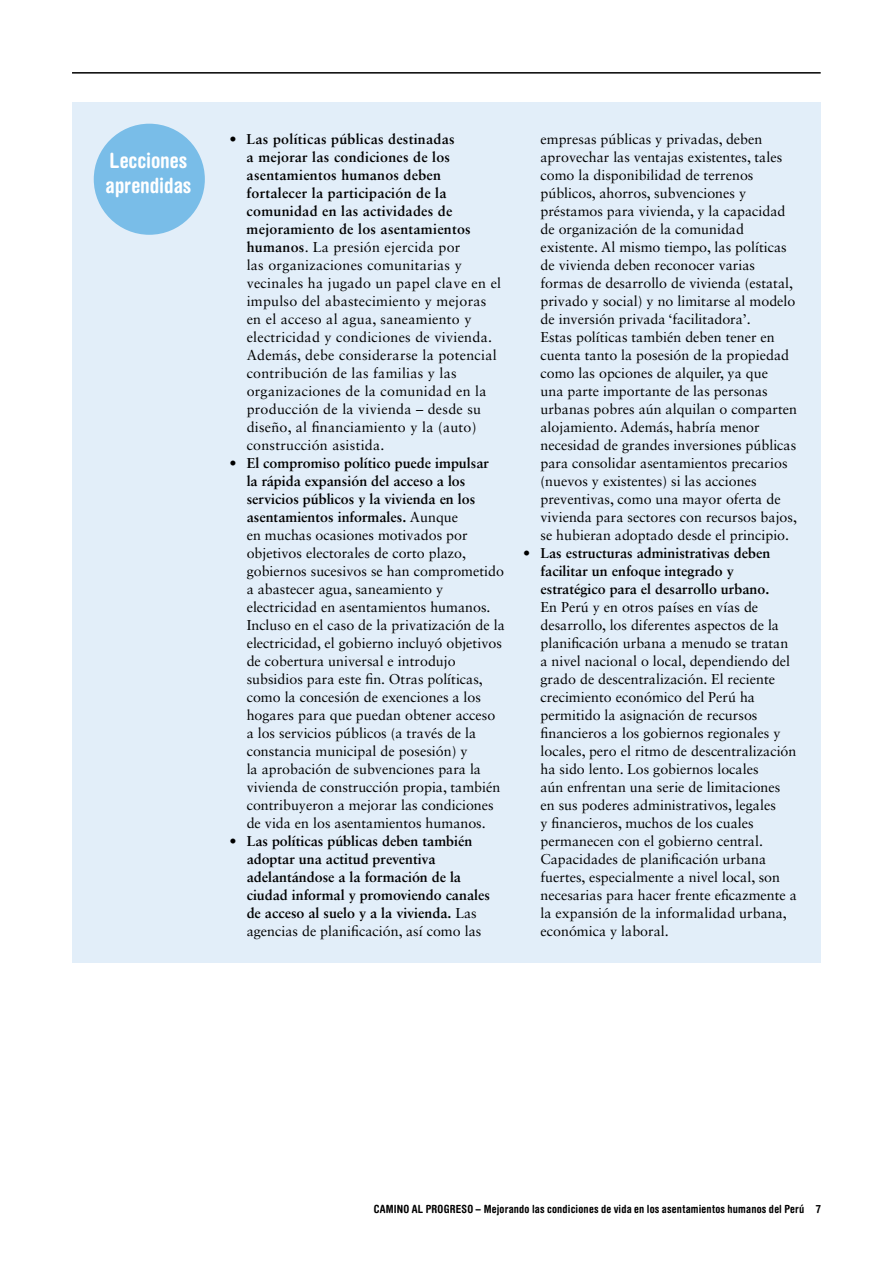
<style>
.page{position:relative;width:893px;height:1263px;background:#fff}
.page>*{position:absolute;margin:0;border:0;box-sizing:border-box;transform-origin:0 0}
.t1{font:700 condensed 21px/25.5px "Helvetica Rounded LT Std";letter-spacing:-.005em;color:#fff}
.t2{font:14.25px/18px "Sabon LT Std";color:#000}
.t3{font:14.25px/18px "Sabon LT Std";letter-spacing:.02em;color:#000}
.t4{font:700 14.25px/18px "Sabon LT Std";color:#000}
.t5{font:700 condensed 11.25px "Helvetica Rounded LT Std";letter-spacing:.015em;color:#000}
.s1{font-weight:700}
.s2{font-weight:400}
</style>
<div class="page">
<hr style="left:72px;top:72px;width:749px;height:2px;background:#000">
<div style="left:72px;top:102px;width:749px;height:861px;background:#e2eef9"></div>
<div style="left:94px;top:124px;width:111px;height:111px;background:#79bde8;border-radius:50%"></div>
<h1 class="t1" style="left:106px;top:147px;width:87px">Lecciones aprendidas</h1>
<p class="t3" style="left:247px;top:130px;width:256px;text-indent:-17px"><span class="s1">• Las políticas públicas destinadas<br>a mejorar las condiciones de los asentamientos humanos deben fortalecer la participación de la comunidad en las actividades de mejoramiento de los asentamientos humanos</span>. La presión ejercida por<br>las organizaciones comunitarias y vecinales ha jugado un papel clave en el impulso del abastecimiento y mejoras en el acceso al agua, saneamiento y electricidad y condiciones de vivienda.<br>Además, debe considerarse la potencial contribución de las familias y las organizaciones de la comunidad en la producción de la vivienda – desde su diseño, al financiamiento y la (auto) construcción asistida.</p>
<p class="t2" style="left:247px;top:454px;width:260px;text-indent:-17px"><span class="s1">• El compromiso político puede impulsar<br>la rápida expansión del acceso a los servicios públicos y la vivienda en los asentamientos informales.</span> Aunque<br>en muchas ocasiones motivados por objetivos electorales de corto plazo, gobiernos sucesivos se han comprometido a abastecer agua, saneamiento y electricidad en asentamientos humanos.<br>Incluso en el caso de la privatización de la electricidad, el gobierno incluyó objetivos de cobertura universal e introdujo subsidios para este fin. Otras políticas, como la concesión de exenciones a los hogares para que puedan obtener acceso a los servicios públicos (a través de la constancia municipal de posesión) y<br>la aprobación de subvenciones para la vivienda de construcción propia, también contribuyeron a mejorar las condiciones de vida en los asentamientos humanos.</p>
<p class="t4" style="left:247px;top:832px;width:245px;text-indent:-17px">• Las políticas públicas deben también adoptar una actitud preventiva adelantándose a la formación de la ciudad informal y promoviendo canales de acceso al suelo y a la vivienda. <span class="s2">Las agencias de planificación, así como las</span></p>
<p class="t2" style="left:540px;top:130px;width:258px">empresas públicas y privadas, deben aprovechar las ventajas existentes, tales como la disponibilidad de terrenos públicos, ahorros, subvenciones y préstamos para vivienda, y la capacidad de organización de la comunidad existente. Al mismo tiempo, las políticas de vivienda deben reconocer varias formas de desarrollo de vivienda (estatal, privado y social) y no limitarse al modelo de inversión privada ‘facilitadora’.<br>Estas políticas también deben tener en cuenta tanto la posesión de la propiedad como las opciones de alquiler, ya que<br>una parte importante de las personas urbanas pobres aún alquilan o comparten alojamiento. Además, habría menor necesidad de grandes inversiones públicas para consolidar asentamientos precarios (nuevos y existentes) si las acciones preventivas, como una mayor oferta de vivienda para sectores con recursos bajos, se hubieran adoptado desde el principio.</p>
<p class="t4" style="left:540px;top:544px;width:231px;text-indent:-17px">• Las estructuras administrativas deben facilitar un enfoque integrado y estratégico para el desarrollo urbano.</p>
<p class="t2" style="left:540px;top:598px;width:258px">En Perú y en otros países en vías de desarrollo, los diferentes aspectos de la planificación urbana a menudo se tratan a nivel nacional o local, dependiendo del grado de descentralización. El reciente crecimiento económico del Perú ha permitido la asignación de recursos financieros a los gobiernos regionales y locales, pero el ritmo de descentralización ha sido lento. Los gobiernos locales<br>aún enfrentan una serie de limitaciones en sus poderes administrativos, legales<br>y financieros, muchos de los cuales permanecen con el gobierno central.<br>Capacidades de planificación urbana fuertes, especialmente a nivel local, son necesarias para hacer frente eficazmente a la expansión de la informalidad urbana, económica y laboral.</p>
<p class="t5" style="left:374px;top:1202px;width:448px">CAMINO AL PROGRESO – Mejorando las condiciones de vida en los asentamientos humanos del Perú 7</p>
</div>
